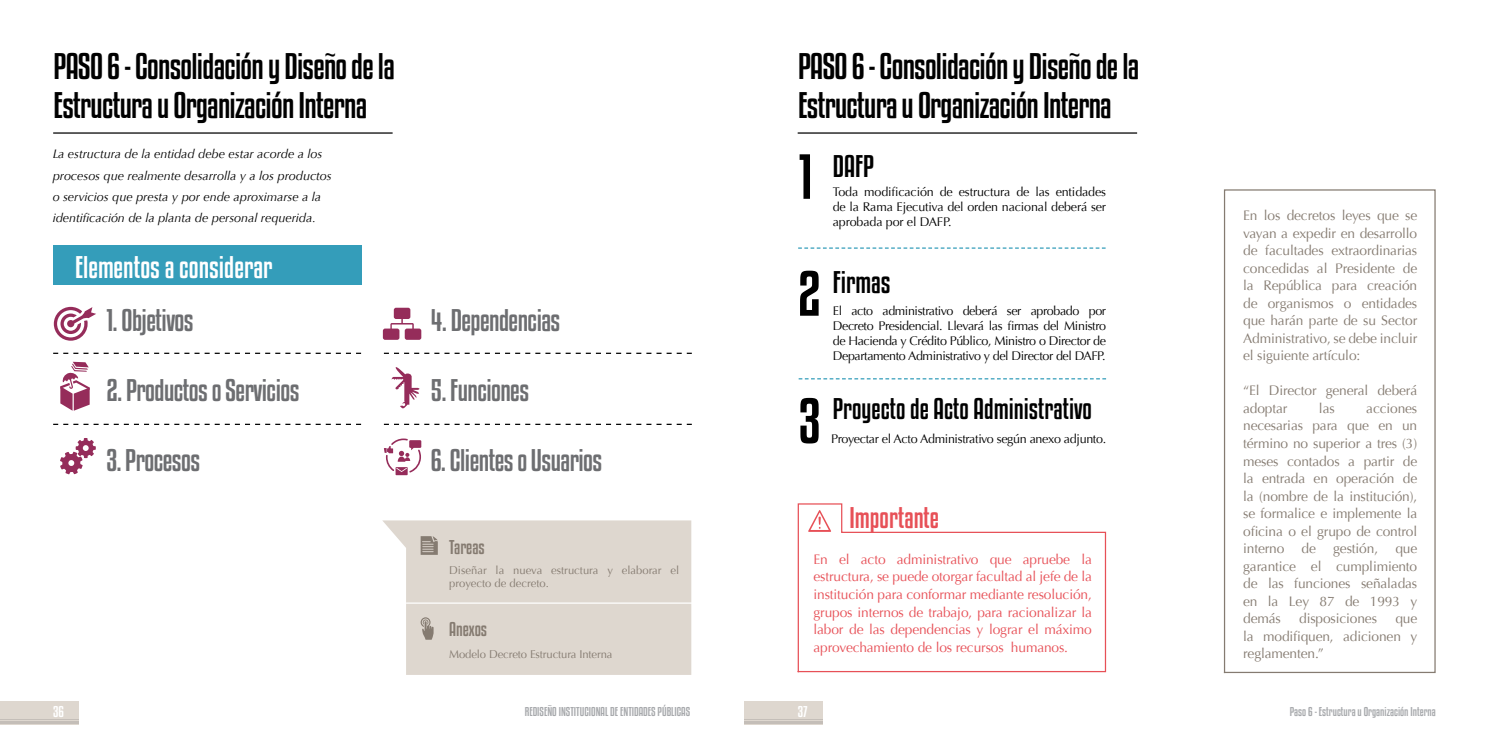
<style>
.page{position:relative;width:1489px;height:745px;background:#fff}
.page>*{position:absolute;margin:0;border:0;box-sizing:border-box;transform-origin:0 0}
.t1{font:56.25px/116.8px "Kenyan Coffee Rg";color:#000}
.t2{font:32.5px/39px "Kenyan Coffee Rg";letter-spacing:-.025em;color:#000}
.t3{font:27.5px "Kenyan Coffee Rg";letter-spacing:-.02em;color:#6d6e71}
.t4{font:27.5px "Kenyan Coffee Rg";color:#fff}
.t5{font:27.5px "Kenyan Coffee Rg";color:#000}
.t6{font:26.25px "Kenyan Coffee Rg";color:#000}
.t7{font:26.25px "Kenyan Coffee Rg";color:#e75057}
.t8{font:17.5px "Kenyan Coffee Rg";color:#857b71}
.t9{font:13.75px/17.5px "Optima";letter-spacing:-.01em;color:#857b71;text-align:justify}
.t10{font:13.75px/17.5px "Optima";letter-spacing:-.01em;color:#e75057;text-align:justify}
.t11{font:13.75px "Kenyan Coffee Rg";color:#fff}
.t12{font:12.5px/15px "Optima";letter-spacing:-.025em;color:#000;text-align:justify}
.t13{font:italic 12.5px/21.2px "Optima";color:#000}
.t14{font:11.25px/12.5px "Optima";color:#857b71}
.t15{font:11.25px "Kenyan Coffee Rg";color:#a7a9ac}
</style>
<div class="page">
<div style="left:0;top:701px;width:79px;height:23px;background:#ded7cf"></div>
<div style="left:744px;top:701px;width:79px;height:23px;background:#ded7cf"></div>
<hr style="left:0;top:721px;width:79px;height:3px;background:#c4beb8">
<hr style="left:744px;top:721px;width:79px;height:3px;background:#c4beb8">
<hr style="left:0;top:719px;width:79px;height:1px;background:#c4beb8">
<hr style="left:744px;top:719px;width:79px;height:1px;background:#c4beb8">
<hr style="left:53px;top:132px;width:339px;height:1px;background:#000">
<div style="left:54px;top:245px;width:308px;height:40px;background:#349dba"></div>
<svg style="left:60px;top:438px;width:36px;height:36px"></svg>
<svg style="left:54px;top:306px;width:42px;height:34px"></svg>
<svg style="left:384px;top:438px;width:37px;height:37px"></svg>
<svg style="left:383px;top:307px;width:38px;height:32px"></svg>
<svg style="left:391px;top:367px;width:28px;height:42px"></svg>
<svg style="left:60px;top:361px;width:30px;height:49px"></svg>
<svg style="left:53px;top:352px;width:308px;height:2px"></svg>
<svg style="left:384px;top:352px;width:307px;height:2px"></svg>
<svg style="left:53px;top:423px;width:308px;height:1px"></svg>
<svg style="left:384px;top:423px;width:307px;height:1px"></svg>
<svg style="left:382px;top:520px;width:309px;height:154px;background:#e0dad2"></svg>
<hr style="left:406px;top:602px;width:286px;height:1px;background:#fff">
<svg style="left:420px;top:617px;width:13px;height:22px"></svg>
<svg style="left:420px;top:535px;width:18px;height:19px"></svg>
<hr style="left:797px;top:132px;width:340px;height:1px;background:#000">
<svg style="left:1223px;top:189px;width:213px;height:485px"></svg>
<svg style="left:798px;top:247px;width:307px;height:1px"></svg>
<svg style="left:798px;top:378px;width:308px;height:1px"></svg>
<svg style="left:797px;top:503px;width:309px;height:170px"></svg>
<h2 class="t2" style="left:54px;top:47px;width:343px">PASO 6 - Consolidación y Diseño de la<br>Estructura u Organización Interna</h2>
<p class="t13" style="left:53px;top:143px;width:280px">La estructura de la entidad debe estar acorde a los procesos que realmente desarrolla y a los productos o servicios que presta y por ende aproximarse a la identificación de la planta de personal requerida.</p>
<h3 class="t4" style="left:75px;top:250px;width:199px">Elementos a considerar</h3>
<h3 class="t3" style="left:106px;top:303px;width:89px">1. Objetivos</h3>
<h3 class="t3" style="left:431px;top:303px;width:131px">4. Dependencias</h3>
<h2 class="t2" style="left:798px;top:47px;width:343px">PASO 6 - Consolidación y Diseño de la<br>Estructura u Organización Interna</h2>
<h1 class="t1" style="left:797px;top:118px;width:25px">1<br>2</h1>
<h3 class="t5" style="left:832px;top:150px;width:43px">DAFP</h3>
<p class="t12" style="left:832px;top:184px;width:275px">Toda modificación de estructura de las entidades de la Rama Ejecutiva del orden nacional deberá ser aprobada por el DAFP.</p>
<h3 class="t5" style="left:832px;top:265px;width:59px">Firmas</h3>
<p class="t12" style="left:832px;top:303px;width:275px">El acto administrativo deberá ser aprobado por Decreto Presidencial. Llevará las firmas del Ministro de Hacienda y Crédito Público, Ministro o Director de Departamento Administrativo y del Director del DAFP.</p>
<h3 class="t3" style="left:106px;top:373px;width:195px">2. Productos o Servicios</h3>
<h3 class="t3" style="left:431px;top:373px;width:100px">5. Funciones</h3>
<h1 class="t1" style="left:798px;top:362px;width:24px">3</h1>
<h3 class="t6" style="left:832px;top:392px;width:261px">Proyecto de Acto Administrativo</h3>
<p class="t12" style="left:831px;top:431px;width:277px">Proyectar el Acto Administrativo según anexo adjunto.</p>
<h3 class="t3" style="left:106px;top:443px;width:95px">3. Procesos</h3>
<h3 class="t3" style="left:431px;top:443px;width:173px">6. Clientes o Usuarios</h3>
<h3 class="t7" style="left:849px;top:501px;width:91px">Importante</h3>
<p class="t8" style="left:449px;top:536px;width:37px">Tareas</p>
<p class="t14" style="left:449px;top:564px;width:231px">Diseñar la nueva estructura y elaborar el proyecto de decreto.</p>
<p class="t8" style="left:449px;top:617px;width:39px">Anexos</p>
<p class="t14" style="left:449px;top:648px;width:165px">Modelo Decreto Estructura Interna</p>
<p class="t10" style="left:813px;top:550px;width:280px">En el acto administrativo que apruebe la estructura, se puede otorgar facultad al jefe de la institución para conformar mediante resolución, grupos internos de trabajo, para racionalizar la labor de las dependencias y lograr el máximo aprovechamiento de los recursos humanos.</p>
<p class="t11" style="left:53px;top:702px;width:12px">36</p>
<p class="t15" style="left:524px;top:704px;width:167px">REDISEÑO INSTITUCIONAL DE ENTIDADES PÚBLICAS</p>
<p class="t11" style="left:797px;top:702px;width:11px">37</p>
<p class="t9" style="left:1243px;top:207px;width:176px">En los decretos leyes que se vayan a expedir en desarrollo de facultades extraordinarias concedidas al Presidente de la República para creación de organismos o entidades que harán parte de su Sector Administrativo, se debe incluir el siguiente artículo:</p>
<p class="t9" style="left:1243px;top:382px;width:176px">“El Director general deberá adoptar</p>
<p class="t9" style="left:1318px;top:399px;width:17px">las</p>
<p class="t9" style="left:1243px;top:399px;width:176px;text-indent:123px">acciones necesarias para que en un término no superior a tres (3) meses contados a partir de la entrada en operación de la (nombre de la institución), se formalice e implemente la oficina o el grupo de control interno</p>
<p class="t9" style="left:1301px;top:539px;width:16px">de</p>
<p class="t9" style="left:1333px;top:539px;width:46px">gestión,</p>
<p class="t9" style="left:1243px;top:539px;width:176px;text-indent:152px">que garantice el cumplimiento de las funciones señaladas en la Ley 87 de 1993 y demás</p>
<p class="t9" style="left:1298px;top:609px;width:79px">disposiciones</p>
<p class="t9" style="left:1243px;top:609px;width:176px;text-indent:152px">que la modifiquen, adicionen y reglamenten.”</p>
<p class="t15" style="left:1289px;top:704px;width:147px">Paso 6 - Estructura u Organización Interna</p>
</div>
